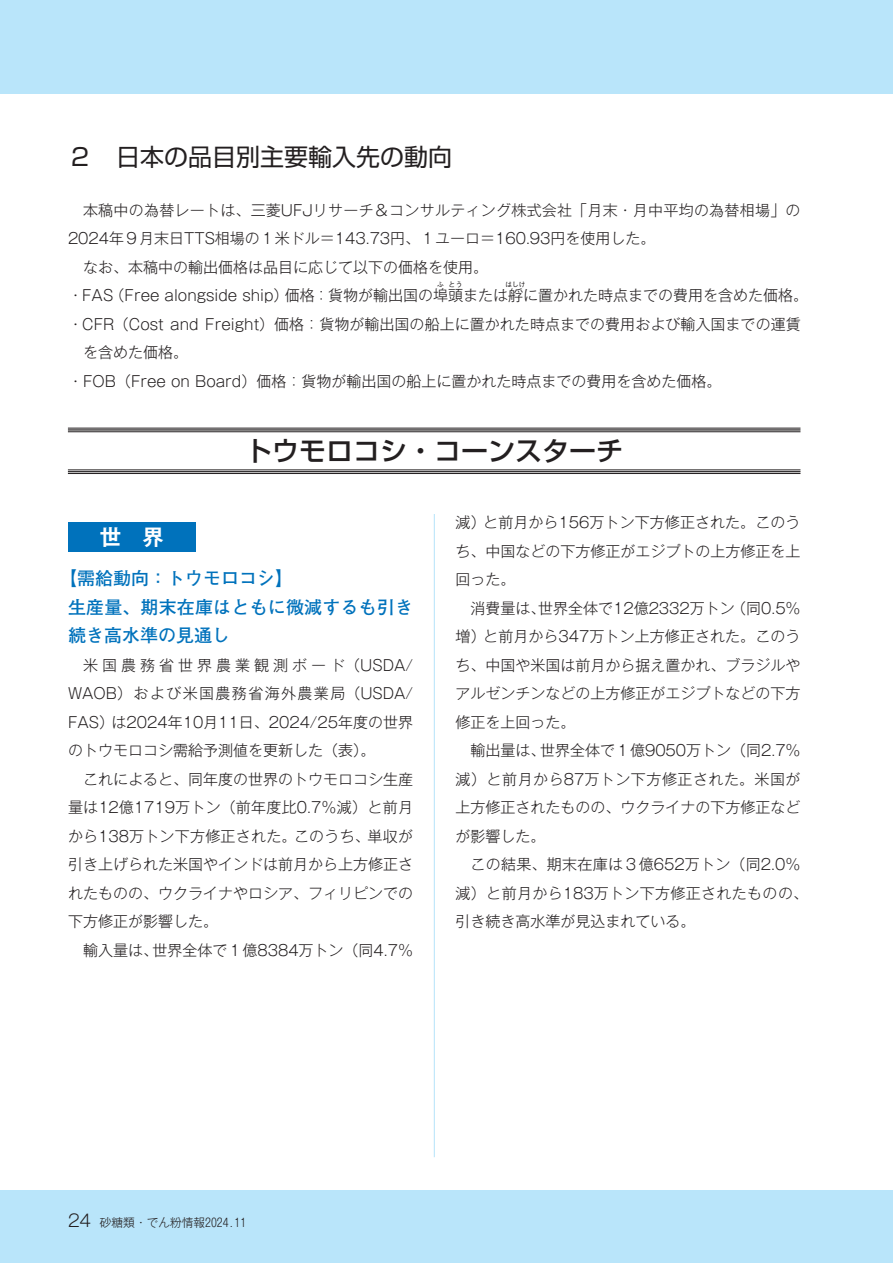
<style>
.page{position:relative;width:893px;height:1263px;background:#fff}
.page>*{position:absolute;margin:0;border:0;box-sizing:border-box;transform-origin:0 0}
.t1{font:500 27px "Shin Go Pr 5";color:#231f20}
.t2{font:24px "Shin Go Pr 5";color:#231f20}
.t3{font:700 21.3px "Koz Go Pr 6 N";color:#fff}
.t4{font:700 18px/28.5px "Futo Go B101 Pr 5";letter-spacing:.005em;color:#0072bc}
.t5{font:300 15px/28.5px "Gothic MB101 Pr 5";color:#231f20;text-align:justify}
.t6{font:300 15px/28.5px "Gothic MB101 Pr 5";letter-spacing:.02em;color:#231f20}
.t7{font:300 11.7px "Gothic MB101 Pr 5";color:#231f20}
.t8{font:300 6.75px "Gothic MB101 Pr 5";color:#231f20}
.s1{font-size:16.95px}
</style>
<div class="page">
<div style="left:0;top:1191px;width:893px;height:72px;background:#b9e5fa"></div>
<div style="left:0;top:0;width:893px;height:94px;background:#b9e5fa"></div>
<hr style="left:434px;top:145px;width:1px;height:1012px;background:#b9e5fa">
<div style="left:68px;top:138px;width:733px;height:293px;background:#fff"></div>
<div style="left:68px;top:522px;width:128px;height:30px;background:#0072bc"></div>
<div style="left:68px;top:417px;width:732px;height:68px;background:#fff"></div>
<hr style="left:68px;top:428px;width:732px;height:4px;background:#858383">
<hr style="left:68px;top:470px;width:732px;height:4px;background:#bab9b9">
<hr style="left:68px;top:428px;width:732px;height:1px;background:#231f20">
<hr style="left:68px;top:429px;width:732px;height:1px;background:#231f20">
<hr style="left:68px;top:431px;width:732px;height:1px;background:#231f20">
<hr style="left:68px;top:470px;width:732px;height:1px;background:#231f20">
<hr style="left:68px;top:471px;width:732px;height:1px;background:#231f20">
<hr style="left:68px;top:473px;width:732px;height:1px;background:#231f20">
<h2 class="t2" style="left:68px;top:137px;width:385px">２　日本の品目別主要輸入先の動向</h2>
<p class="t6" style="left:83px;top:194px;width:719px">本稿中の為替レートは、三菱UFJリサーチ＆コンサルティング株式会社「月末・月中平均の為替相場」の</p>
<p class="t5" style="left:68px;top:223px;width:589px">2024年９月末日TTS相場の１米ドル＝143.73円、１ユーロ＝160.93円を使用した。</p>
<p class="t5" style="left:83px;top:251px;width:406px">なお、本稿中の輸出価格は品目に応じて以下の価格を使用。</p>
<p class="t5" style="left:68px;top:280px;width:742px">・FAS（Free alongside ship）価格：貨物が輸出国の埠頭または艀に置かれた時点までの費用を含めた価格。</p>
<p class="t8" style="left:437px;top:279px;width:8px">ふ</p>
<p class="t8" style="left:448px;top:279px;width:16px">とう</p>
<p class="t8" style="left:505px;top:279px;width:22px">はしけ</p>
<p class="t5" style="left:68px;top:308px;width:734px">・CFR（Cost and Freight）価格：貨物が輸出国の船上に置かれた時点までの費用および輸入国までの運賃</p>
<p class="t5" style="left:83px;top:337px;width:107px">を含めた価格。</p>
<p class="t5" style="left:68px;top:365px;width:655px">・FOB（Free on Board）価格：貨物が輸出国の船上に置かれた時点までの費用を含めた価格。</p>
<h1 class="t1" style="left:245px;top:429px;width:379px">トウモロコシ・コーンスターチ</h1>
<h3 class="t3" style="left:100px;top:525px;width:65px">世　界</h3>
<p class="t4" style="left:68px;top:563px;width:347px;text-indent:-9px">【需給動向：トウモロコシ】<br>生産量、期末在庫はともに微減するも引き続き高水準の見通し</p>
<p class="t5" style="left:68px;top:650px;width:347px;text-indent:15px">米国農務省世界農業観測ボード（USDA/ WAOB）および米国農務省海外農業局（USDA/ FAS）は2024年10月11日、2024/25年度の世界のトウモロコシ需給予測値を更新した（表）。</p>
<p class="t5" style="left:68px;top:764px;width:347px;text-indent:15px">これによると、同年度の世界のトウモロコシ生産量は12億1719万トン（前年度比0.7％減）と前月から138万トン下方修正された。このうち、単収が引き上げられた米国やインドは前月から上方修正されたものの、ウクライナやロシア、フィリピンでの下方修正が影響した。</p>
<p class="t5" style="left:83px;top:935px;width:332px">輸入量は、世界全体で１億8384万トン（同4.7％</p>
<p class="t5" style="left:456px;top:507px;width:346px">減）と前月から156万トン下方修正された。このうち、中国などの下方修正がエジプトの上方修正を上回った。</p>
<p class="t5" style="left:456px;top:593px;width:346px;text-indent:15px">消費量は、世界全体で12億2332万トン（同0.5％増）と前月から347万トン上方修正された。このうち、中国や米国は前月から据え置かれ、ブラジルやアルゼンチンなどの上方修正がエジプトなどの下方修正を上回った。</p>
<p class="t5" style="left:456px;top:735px;width:347px;text-indent:15px">輸出量は、世界全体で１億9050万トン（同2.7％減）と前月から87万トン下方修正された。米国が上方修正されたものの、ウクライナの下方修正などが影響した。</p>
<p class="t6" style="left:456px;top:849px;width:354px;text-indent:15px">この結果、期末在庫は３億652万トン（同2.0％減）と前月から183万トン下方修正されたものの、引き続き高水準が見込まれている。</p>
<p class="t7" style="left:68px;top:1212px;width:180px"><span class="s1">24</span> 砂糖類・でん粉情報2024.11</p>
</div>
